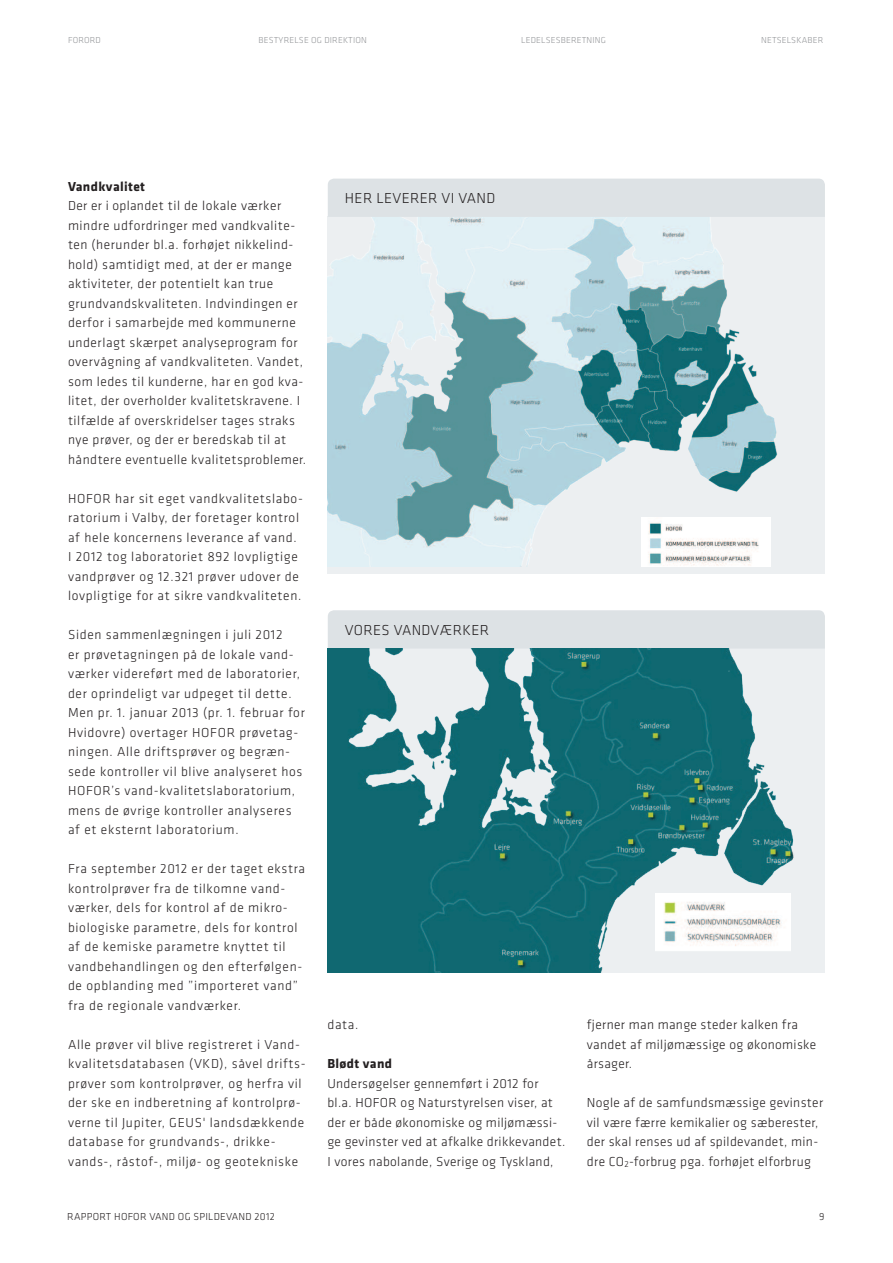
<style>
.page{position:relative;width:893px;height:1263px;background:#fff}
.page>*{position:absolute;margin:0;border:0;box-sizing:border-box;transform-origin:0 0}
.t1{font:300 15px "Klavika Basic";letter-spacing:.025em;color:#231f20}
.t2{font:300 13.5px/19.5px "Klavika Basic";letter-spacing:.045em;color:#231f20}
.t3{font:300 13.5px/19.5px "Klavika Basic";letter-spacing:.025em;color:#231f20}
.t4{font:700 13.5px "Klavika Basic";letter-spacing:.025em;color:#231f20}
.t5{font:300 10.5px "Klavika Basic";letter-spacing:.025em;color:#231f20}
.t6{font:300 9px "Klavika Basic";letter-spacing:.02em;color:#939598}
</style>
<div class="page">
<div style="left:328px;top:648px;width:497px;height:324px;background:#eceff1"></div>
<div style="left:328px;top:610px;width:497px;height:38px;background:#dde2e5"></div>
<div style="left:328px;top:217px;width:497px;height:357px;background:#eceff1"></div>
<img style="left:328px;top:217px;width:449px;height:350px">
<img style="left:641px;top:518px;width:129px;height:49px">
<div style="left:328px;top:179px;width:497px;height:38px;background:#dde2e5"></div>
<img style="left:328px;top:648px;width:466px;height:324px">
<svg style="left:656px;top:893px;width:135px;height:59px"></svg>
<img style="left:656px;top:894px;width:134px;height:57px">
<p class="t6" style="left:68px;top:36px;width:34px">FORORD</p>
<p class="t6" style="left:259px;top:36px;width:110px">BESTYRELSE OG DIREKTION</p>
<p class="t6" style="left:521px;top:36px;width:86px">LEDELSESBERETNING</p>
<p class="t6" style="left:761px;top:36px;width:64px">NETSELSKABER</p>
<p class="t4" style="left:68px;top:179px;width:79px">Vandkvalitet</p>
<p class="t2" style="left:68px;top:196px;width:240px">Der er i oplandet til de lokale værker mindre udfordringer med vandkvalite&shy;ten (herunder bl.a. forhøjet nikkelind&shy;hold) samtidigt med, at der er mange aktiviteter, der potentielt kan true grundvandskvaliteten. Indvindingen er derfor i samarbejde med kommunerne underlagt skærpet analyseprogram for overvågning af vandkvaliteten. Vandet, som ledes til kunderne, har en god kva&shy;litet, der overholder kvalitetskravene. I tilfælde af overskridelser tages straks nye prøver, og der er beredskab til at håndtere eventuelle kvalitetsproblemer.</p>
<p class="t2" style="left:68px;top:489px;width:236px">HOFOR har sit eget vandkvalitetslabo&shy;ratorium i Valby, der foretager kontrol af hele koncernens leverance af vand.<br>I 2012 tog laboratoriet 892 lovpligtige vandprøver og 12.321 prøver udover de lovpligtige for at sikre vandkvaliteten.</p>
<p class="t2" style="left:68px;top:625px;width:238px">Siden sammenlægningen i juli 2012<br>er prøvetagningen på de lokale vand&shy;værker videreført med de laboratorier, der oprindeligt var udpeget til dette.<br>Men pr. 1. januar 2013 (pr. 1. februar for Hvidovre) overtager HOFOR prøvetag&shy;ningen. Alle driftsprøver og begræn&shy;sede kontroller vil blive analyseret hos HOFOR’s vand-kvalitetslaboratorium, mens de øvrige kontroller analyseres af et eksternt laboratorium.</p>
<p class="t2" style="left:68px;top:859px;width:239px">Fra september 2012 er der taget ekstra kontrolprøver fra de tilkomne vand&shy;værker, dels for kontrol af de mikro&shy;biologiske parametre, dels for kontrol af de kemiske parametre knyttet til vandbehandlingen og den efterfølgen&shy;de opblanding med ”importeret vand” fra de regionale vandværker.</p>
<p class="t2" style="left:68px;top:1035px;width:239px">Alle prøver vil blive registreret i Vand&shy;kvalitetsdatabasen (VKD), såvel drifts&shy;prøver som kontrolprøver, og herfra vil der ske en indberetning af kontrolprø&shy;verne til Jupiter, GEUS' landsdækkende database for grundvands-, drikke&shy;vands-, råstof-, miljø- og geotekniske</p>
<p class="t1" style="left:345px;top:190px;width:152px">HER LEVERER VI VAND</p>
<p class="t1" style="left:345px;top:623px;width:146px">VORES VANDVÆRKER</p>
<p class="t2" style="left:327px;top:1015px;width:32px">data.</p>
<p class="t4" style="left:327px;top:1056px;width:66px">Blødt vand</p>
<p class="t3" style="left:327px;top:1074px;width:240px">Undersøgelser gennemført i 2012 for bl.a. HOFOR og Naturstyrelsen viser, at der er både økonomiske og miljømæssi&shy;ge gevinster ved at afkalke drikkevandet.<br>I vores nabolande, Sverige og Tyskland,</p>
<p class="t3" style="left:587px;top:1015px;width:231px">fjerner man mange steder kalken fra vandet af miljømæssige og økonomiske årsager.</p>
<p class="t3" style="left:587px;top:1093px;width:238px">Nogle af de samfundsmæssige gevinster vil være færre kemikalier og sæberester, der skal renses ud af spildevandet, min&shy;dre CO<sub>2</sub>-forbrug pga. forhøjet elforbrug</p>
<p class="t5" style="left:67px;top:1212px;width:209px">RAPPORT HOFOR VAND OG SPILDEVAND 2012</p>
<p class="t5" style="left:819px;top:1211px;width:7px">9</p>
</div>
